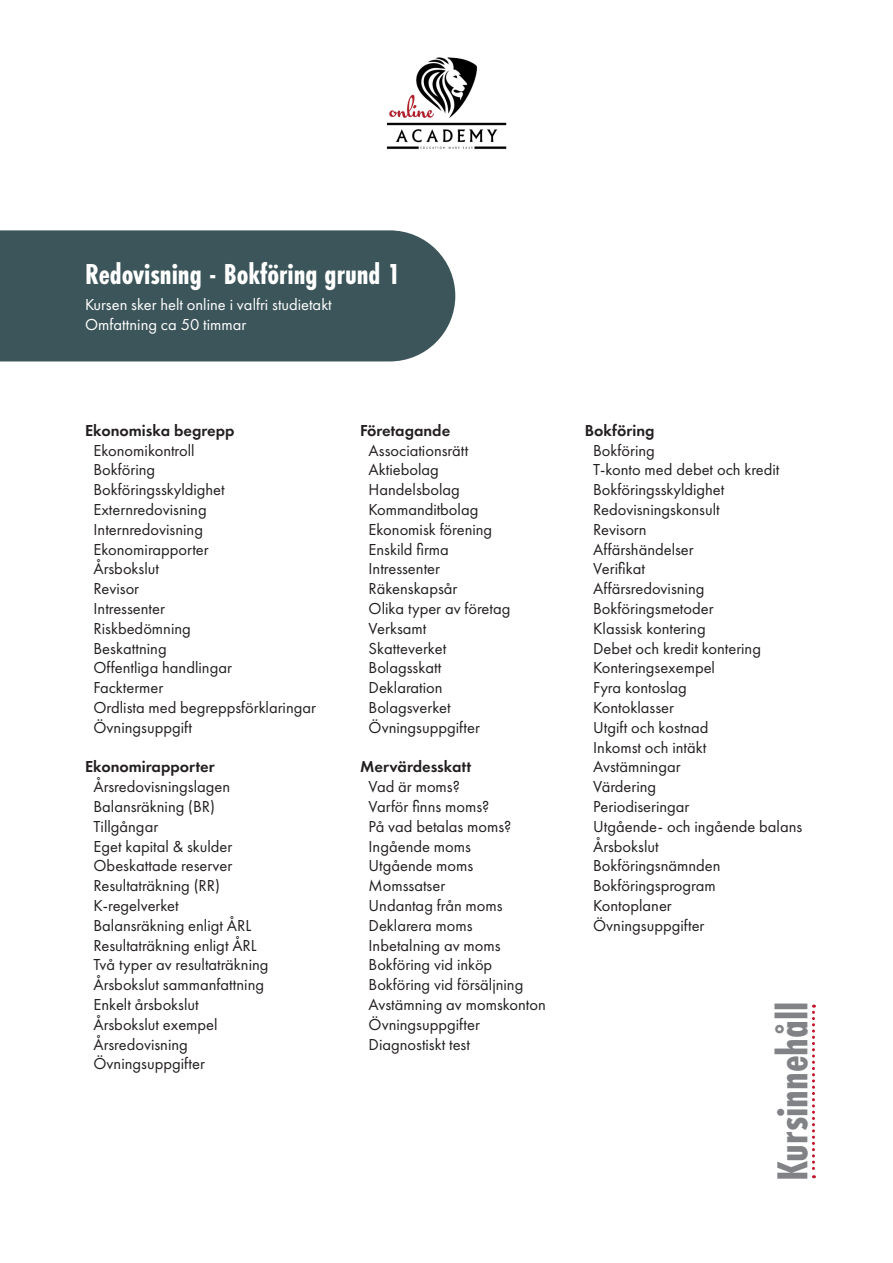
<style>
.page{position:relative;width:893px;height:1263px;background:#fff}
.page>*{position:absolute;margin:0;border:0;box-sizing:border-box;transform-origin:0 0}
.t1{font:700 45px "Futura PT Cond";color:#808285}
.t2{font:700 30px "Futura PT Cond";color:#fff}
.t3{font:16.5px "Futura PT";color:#231f20}
.t4{font:600 16.5px "Futura PT";color:#231f20}
.t5{font:16.5px "Futura PT";color:#fff}
</style>
<div class="page">
<div style="left:0;top:230px;width:455px;height:131px;background:#3c555a"></div>
<img style="left:386px;top:57px;width:121px;height:93px">
<svg style="left:812px;top:1005px;width:3px;height:173px"></svg>
<p class="t2" style="left:85px;top:257px;width:317px">Redovisning - Bokföring grund 1</p>
<p class="t5" style="left:85px;top:295px;width:248px">Kursen sker helt online i valfri studietakt</p>
<p class="t5" style="left:85px;top:314px;width:163px">Omfattning ca 50 timmar</p>
<p class="t4" style="left:85px;top:420px;width:151px">Ekonomiska begrepp</p>
<p class="t3" style="left:94px;top:440px;width:103px">Ekonomikontroll</p>
<p class="t3" style="left:94px;top:460px;width:63px">Bokföring</p>
<p class="t3" style="left:94px;top:480px;width:132px">Bokföringsskyldighet</p>
<p class="t3" style="left:94px;top:500px;width:115px">Externredovisning</p>
<p class="t3" style="left:94px;top:519px;width:111px">Internredovisning</p>
<p class="t3" style="left:94px;top:539px;width:117px">Ekonomirapporter</p>
<p class="t3" style="left:94px;top:559px;width:67px">Årsbokslut</p>
<p class="t3" style="left:94px;top:579px;width:47px">Revisor</p>
<p class="t3" style="left:94px;top:599px;width:73px">Intressenter</p>
<p class="t3" style="left:94px;top:618px;width:99px">Riskbedömning</p>
<p class="t3" style="left:94px;top:638px;width:75px">Beskattning</p>
<p class="t3" style="left:94px;top:658px;width:140px">Offentliga handlingar</p>
<p class="t3" style="left:94px;top:678px;width:71px">Facktermer</p>
<p class="t3" style="left:94px;top:698px;width:224px">Ordlista med begreppsförklaringar</p>
<p class="t3" style="left:94px;top:717px;width:100px">Övningsuppgift</p>
<p class="t4" style="left:85px;top:756px;width:131px">Ekonomirapporter</p>
<p class="t3" style="left:94px;top:777px;width:138px">Årsredovisningslagen</p>
<p class="t3" style="left:94px;top:797px;width:123px">Balansräkning (BR)</p>
<p class="t3" style="left:94px;top:816px;width:66px">Tillgångar</p>
<p class="t3" style="left:94px;top:836px;width:140px">Eget kapital &amp; skulder</p>
<p class="t3" style="left:94px;top:856px;width:140px">Obeskattade reserver</p>
<p class="t3" style="left:94px;top:876px;width:128px">Resultaträkning (RR)</p>
<p class="t3" style="left:94px;top:896px;width:87px">K-regelverket</p>
<p class="t3" style="left:94px;top:915px;width:159px">Balansräkning enligt ÅRL</p>
<p class="t3" style="left:94px;top:935px;width:165px">Resultaträkning enligt ÅRL</p>
<p class="t3" style="left:94px;top:955px;width:176px">Två typer av resultaträkning</p>
<p class="t3" style="left:94px;top:975px;width:172px">Årsbokslut sammanfattning</p>
<p class="t3" style="left:94px;top:995px;width:107px">Enkelt årsbokslut</p>
<p class="t3" style="left:94px;top:1014px;width:126px">Årsbokslut exempel</p>
<p class="t3" style="left:94px;top:1034px;width:96px">Årsredovisning</p>
<p class="t3" style="left:94px;top:1054px;width:113px">Övningsuppgifter</p>
<p class="t4" style="left:360px;top:420px;width:92px">Företagande</p>
<p class="t3" style="left:369px;top:440px;width:101px">Associationsrätt</p>
<p class="t3" style="left:369px;top:460px;width:72px">Aktiebolag</p>
<p class="t3" style="left:369px;top:480px;width:93px">Handelsbolag</p>
<p class="t3" style="left:369px;top:500px;width:111px">Kommanditbolag</p>
<p class="t3" style="left:369px;top:519px;width:125px">Ekonomisk förening</p>
<p class="t3" style="left:369px;top:539px;width:82px">Enskild firma</p>
<p class="t3" style="left:369px;top:559px;width:73px">Intressenter</p>
<p class="t3" style="left:369px;top:579px;width:90px">Räkenskapsår</p>
<p class="t3" style="left:369px;top:599px;width:143px">Olika typer av företag</p>
<p class="t3" style="left:369px;top:618px;width:59px">Verksamt</p>
<p class="t3" style="left:369px;top:638px;width:79px">Skatteverket</p>
<p class="t3" style="left:369px;top:658px;width:74px">Bolagsskatt</p>
<p class="t3" style="left:369px;top:678px;width:76px">Deklaration</p>
<p class="t3" style="left:369px;top:698px;width:84px">Bolagsverket</p>
<p class="t3" style="left:369px;top:717px;width:113px">Övningsuppgifter</p>
<p class="t4" style="left:360px;top:756px;width:113px">Mervärdesskatt</p>
<p class="t3" style="left:369px;top:777px;width:93px">Vad är moms?</p>
<p class="t3" style="left:369px;top:797px;width:122px">Varför finns moms?</p>
<p class="t3" style="left:369px;top:816px;width:144px">På vad betalas moms?</p>
<p class="t3" style="left:369px;top:836px;width:104px">Ingående moms</p>
<p class="t3" style="left:369px;top:856px;width:106px">Utgående moms</p>
<p class="t3" style="left:369px;top:876px;width:78px">Momssatser</p>
<p class="t3" style="left:369px;top:896px;width:136px">Undantag från moms</p>
<p class="t3" style="left:369px;top:915px;width:105px">Deklarera moms</p>
<p class="t3" style="left:369px;top:935px;width:134px">Inbetalning av moms</p>
<p class="t3" style="left:369px;top:955px;width:125px">Bokföring vid inköp</p>
<p class="t3" style="left:369px;top:975px;width:156px">Bokföring vid försäljning</p>
<p class="t3" style="left:369px;top:995px;width:179px">Avstämning av momskonton</p>
<p class="t3" style="left:369px;top:1014px;width:113px">Övningsuppgifter</p>
<p class="t3" style="left:369px;top:1034px;width:103px">Diagnostiskt test</p>
<p class="t4" style="left:585px;top:420px;width:71px">Bokföring</p>
<p class="t3" style="left:593px;top:440px;width:63px">Bokföring</p>
<p class="t3" style="left:593px;top:460px;width:188px">T-konto med debet och kredit</p>
<p class="t3" style="left:593px;top:480px;width:132px">Bokföringsskyldighet</p>
<p class="t3" style="left:593px;top:500px;width:128px">Redovisningskonsult</p>
<p class="t3" style="left:593px;top:519px;width:55px">Revisorn</p>
<p class="t3" style="left:593px;top:539px;width:102px">Affärshändelser</p>
<p class="t3" style="left:593px;top:559px;width:53px">Verifikat</p>
<p class="t3" style="left:593px;top:579px;width:113px">Affärsredovisning</p>
<p class="t3" style="left:593px;top:599px;width:122px">Bokföringsmetoder</p>
<p class="t3" style="left:593px;top:618px;width:114px">Klassisk kontering</p>
<p class="t3" style="left:593px;top:638px;width:169px">Debet och kredit kontering</p>
<p class="t3" style="left:593px;top:658px;width:123px">Konteringsexempel</p>
<p class="t3" style="left:593px;top:678px;width:95px">Fyra kontoslag</p>
<p class="t3" style="left:593px;top:698px;width:82px">Kontoklasser</p>
<p class="t3" style="left:593px;top:717px;width:117px">Utgift och kostnad</p>
<p class="t3" style="left:593px;top:737px;width:115px">Inkomst och intäkt</p>
<p class="t3" style="left:593px;top:757px;width:89px">Avstämningar</p>
<p class="t3" style="left:593px;top:777px;width:65px">Värdering</p>
<p class="t3" style="left:593px;top:797px;width:98px">Periodiseringar</p>
<p class="t3" style="left:593px;top:816px;width:211px">Utgående- och ingående balans</p>
<p class="t3" style="left:593px;top:836px;width:67px">Årsbokslut</p>
<p class="t3" style="left:593px;top:856px;width:129px">Bokföringsnämnden</p>
<p class="t3" style="left:593px;top:876px;width:124px">Bokföringsprogram</p>
<p class="t3" style="left:593px;top:896px;width:80px">Kontoplaner</p>
<p class="t3" style="left:593px;top:915px;width:113px">Övningsuppgifter</p>
<p class="t1" style="left:766px;top:1181px;width:181px;rotate:-90deg">Kursinnehåll</p>
</div>
